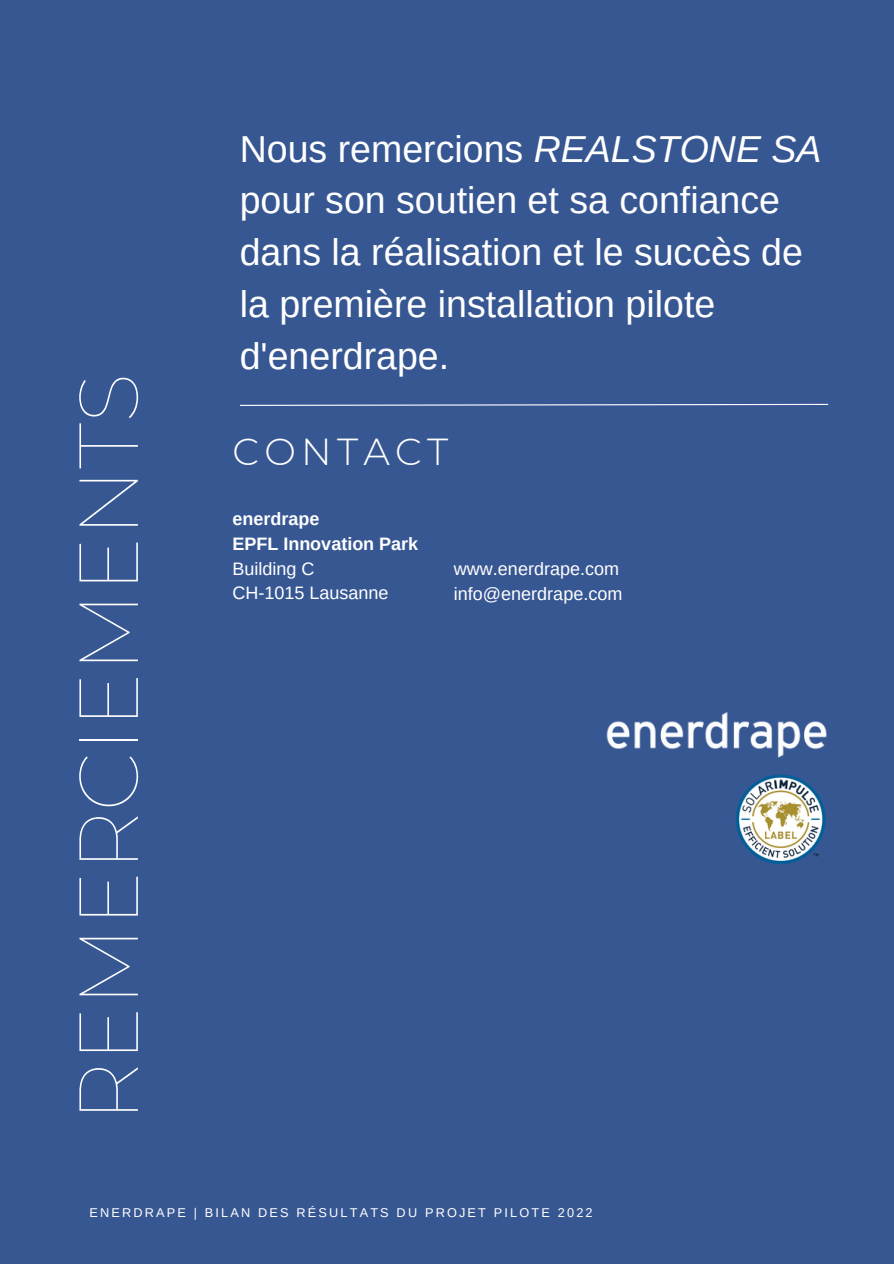
<style>
.page{position:relative;width:894px;height:1264px;background:#fff}
.page>*{position:absolute;margin:0;border:0;box-sizing:border-box;transform-origin:0 0}
.t1{font:100 83.4px "Montserrat";color:#fff}
.t2{font:37.5px/51.8px "Arimo";color:#fff}
.t3{font:300 37.5px "Montserrat";letter-spacing:.14em;color:#fff}
.t4{font:700 18px/24.8px "Arimo";color:#fff}
.t5{font:18px/24.8px "Arimo";color:#fff}
.t6{font:12.75px "Arimo";letter-spacing:.17em;color:#fff}
.s1{font-style:italic}
.s2{font-weight:400}
</style>
<div class="page">
<div style="left:0;top:0;width:893px;height:1263px;background:#375793"></div>
<svg style="left:239px;top:403px;width:589px;height:3px"></svg>
<img style="left:736px;top:774px;width:90px;height:90px">
<img style="left:606px;top:712px;width:221px;height:46px">
<h2 class="t1" style="left:57px;top:1121px;width:750px;rotate:-90deg">REMERCIEMENTS</h2>
<h4 class="t2" style="left:240px;top:123px;width:583px">Nous remercions <span class="s1">REALSTONE SA </span>pour son soutien et sa confiance dans la réalisation et le succès de la première installation pilote d'enerdrape.</h4>
<h4 class="t3" style="left:232px;top:429px;width:217px">CONTACT</h4>
<p class="t4" style="left:232px;top:506px;width:187px">enerdrape<br>EPFL Innovation Park<br><span class="s2">Building C<br>CH-1015 Lausanne</span></p>
<p class="t5" style="left:454px;top:556px;width:170px">www.enerdrape.com info@enerdrape.com</p>
<p class="t6" style="left:89px;top:1205px;width:504px">ENERDRAPE | BILAN DES RÉSULTATS DU PROJET PILOTE 2022</p>
</div>
